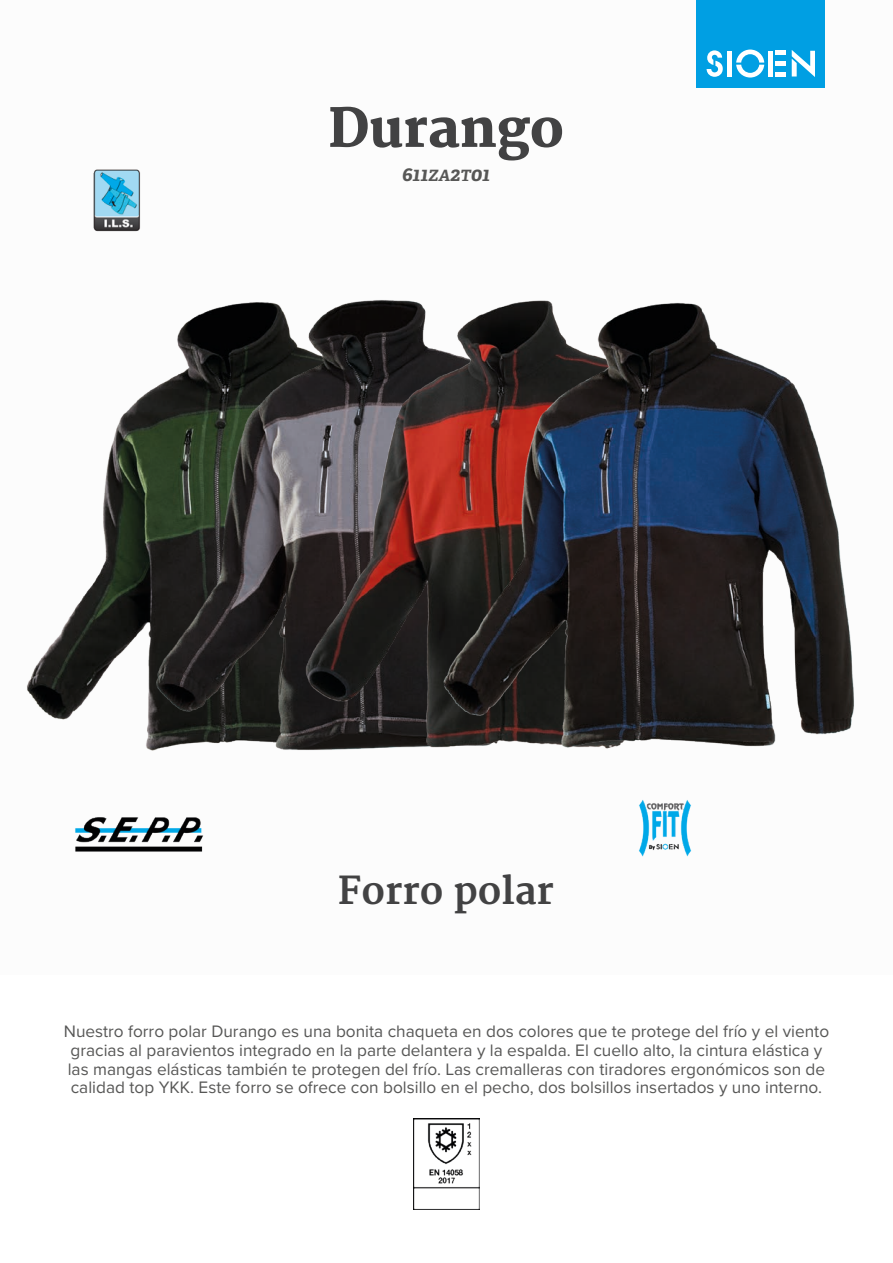
<style>
.page{position:relative;width:893px;height:1263px;background:#fff}
.page>*{position:absolute;margin:0;border:0;box-sizing:border-box;transform-origin:0 0}
.t1{font:800 52.5px "Merriweather";color:#424243}
.t2{font:700 37.5px "Merriweather";color:#424243}
.t3{font:italic 700 19.5px "Adelle PE";color:#575756}
.t4{font:17.25px/18.6px "Proxima Nova";color:#575756}
.s1{font-size:15.6px}
</style>
<div class="page">
<div style="left:697px;top:0;width:128px;height:88px;background:#009fe3"></div>
<svg style="left:707px;top:50px;width:16px;height:27px"></svg>
<svg style="left:736px;top:50px;width:28px;height:28px"></svg>
<div style="left:727px;top:51px;width:5px;height:26px;background:#fff"></div>
<div style="left:768px;top:51px;width:5px;height:26px;background:#fff"></div>
<div style="left:775px;top:72px;width:11px;height:5px;background:#fff"></div>
<div style="left:775px;top:61px;width:11px;height:5px;background:#fff"></div>
<hr style="left:775px;top:51px;width:11px;height:4px;background:#fff">
<svg style="left:792px;top:50px;width:23px;height:27px"></svg>
<img style="left:95px;top:169px;width:43px;height:1px">
<img style="left:413px;top:1118px;width:66px;height:92px">
<img style="left:27px;top:170px;width:109px;height:682px">
<img style="left:136px;top:170px;width:136px;height:682px">
<img style="left:272px;top:300px;width:136px;height:450px">
<img style="left:408px;top:300px;width:447px;height:557px">
<h1 class="t1" style="left:328px;top:98px;width:237px">Durango</h1>
<p class="t3" style="left:402px;top:160px;width:90px">611<span class="s1">ZA</span>2<span class="s1">T</span>01</p>
<h2 class="t2" style="left:338px;top:869px;width:217px">Forro polar</h2>
<p class="t4" style="left:64px;top:1021px;width:767px">Nuestro forro polar Durango es una bonita chaqueta en dos colores que te protege del frío y el viento gracias al paravientos integrado en la parte delantera y la espalda. El cuello alto, la cintura elástica y las mangas elásticas también te protegen del frío. Las cremalleras con tiradores ergonómicos son de calidad top YKK. Este forro se ofrece con bolsillo en el pecho, dos bolsillos insertados y uno interno.</p>
</div>
